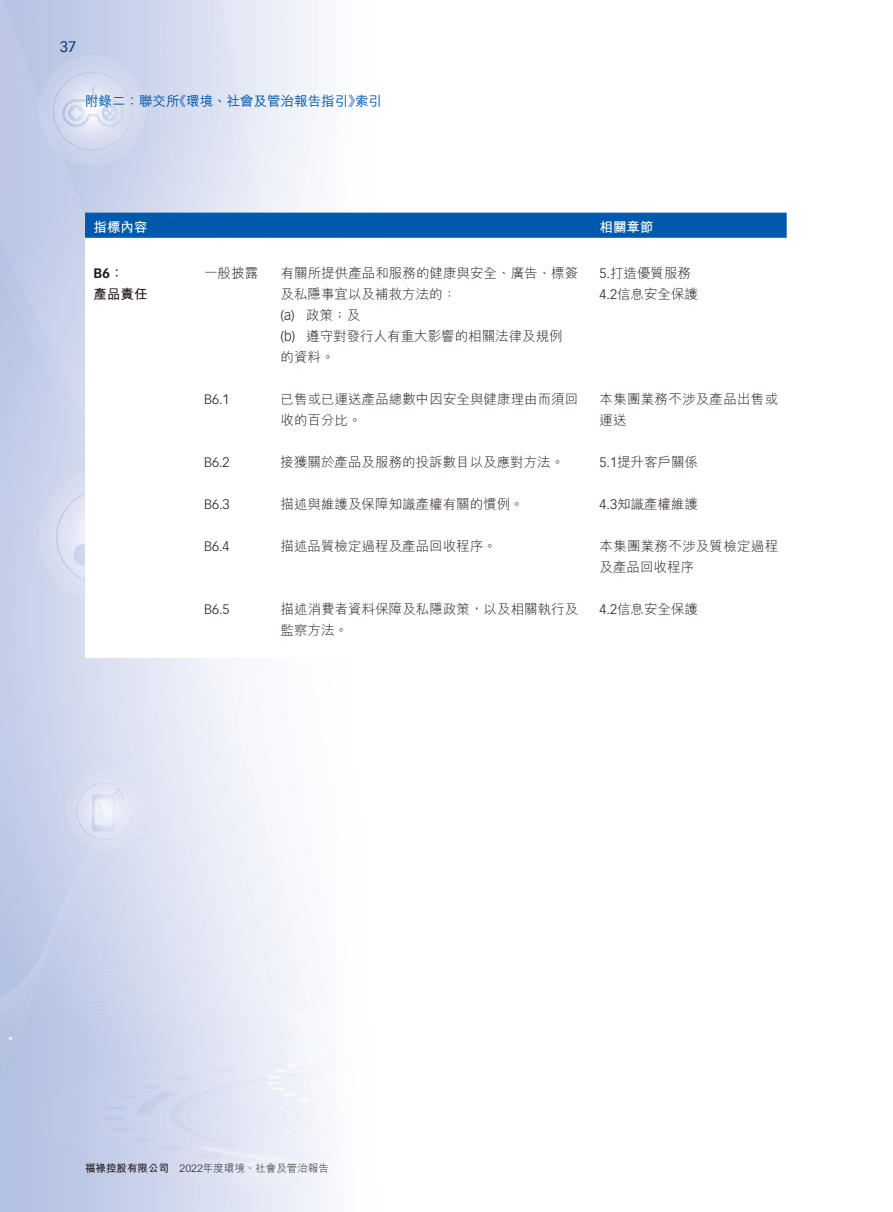
<style>
.page{position:relative;width:893px;height:1212px;background:#fff}
.page>*{position:absolute;margin:0;border:0;box-sizing:border-box;transform-origin:0 0}
.t1{font:15px "Vectora LT Std";color:#003e7d}
.t2{font:13.5px/21px "M Hei HK Light E Ten B5 H";color:#231916}
.t3{font:13.5px/21px "M Hei HK Light E Ten B5 H";letter-spacing:.02em;color:#231916}
.t4{font:13.5px "M Hei HK Medium E Ten B5 H";color:#0059aa}
.t5{font:300 13.5px "Vectora LT Std";color:#231916}
.t6{font:13.5px "M Hei HK Bold E Ten B5 H";color:#fff}
.t7{font:13.5px "M Hei HK Bold E Ten B5 H";color:#231916}
.t8{font:700 13.5px "Vectora LT Std";color:#231916}
.t9{font:10.5px "M Hei HK Light E Ten B5 H";color:#231916}
.s1{font-family:"M Hei HK Bold E Ten B5 H";font-weight:400}
.s2{font-family:"Vectora LT Std";font-weight:300}
.s3{font-family:"M Hei HK Bold E Ten B5 H"}
</style>
<div class="page">
<div style="left:85px;top:213px;width:702px;height:25px;background:#0059aa"></div>
<p class="t1" style="left:60px;top:39px;width:18px">37</p>
<p class="t4" style="left:85px;top:95px;width:298px">附錄二：聯交所《環境、社會及管治報告指引》索引</p>
<p class="t6" style="left:94px;top:222px;width:55px">指標內容</p>
<p class="t6" style="left:600px;top:222px;width:55px">相關章節</p>
<p class="t8" style="left:94px;top:267px;width:32px">B6<span class="s1">：</span></p>
<p class="t7" style="left:94px;top:289px;width:55px">產品責任</p>
<p class="t2" style="left:204px;top:264px;width:56px">一般披露</p>
<p class="t2" style="left:281px;top:264px;width:299px">有關所提供產品和服務的健康與安全、廣告、標簽及私隱事宜以及補救方法的：<br><span class="s2">(a)</span> 政策；及<br><span class="s2">(b)</span> 遵守對發行人有重大影響的相關法律及規例的資料。</p>
<p class="t2" style="left:600px;top:264px;width:100px"><span class="s2">5.</span>打造優質服務<br><span class="s2">4.2</span>信息安全保護</p>
<p class="t5" style="left:204px;top:393px;width:27px">B6.1</p>
<p class="t2" style="left:281px;top:390px;width:299px">已售或已運送產品總數中因安全與健康理由而須回收的百分比。</p>
<p class="t3" style="left:600px;top:390px;width:180px">本集團業務不涉及產品出售或運送</p>
<p class="t5" style="left:204px;top:456px;width:27px">B6.2</p>
<p class="t2" style="left:281px;top:453px;width:285px">接獲關於產品及服務的投訴數目以及應對方法。</p>
<p class="t2" style="left:600px;top:453px;width:100px"><span class="s2">5.1</span>提升客戶關係</p>
<p class="t5" style="left:204px;top:498px;width:27px">B6.3</p>
<p class="t2" style="left:281px;top:495px;width:244px">描述與維護及保障知識產權有關的慣例。</p>
<p class="t2" style="left:600px;top:495px;width:100px"><span class="s2">4.3</span>知識產權維護</p>
<p class="t5" style="left:204px;top:540px;width:27px">B6.4</p>
<p class="t2" style="left:281px;top:537px;width:217px">描述品質檢定過程及產品回收程序。</p>
<p class="t3" style="left:600px;top:537px;width:180px">本集團業務不涉及質檢定過程及產品回收程序</p>
<p class="t5" style="left:204px;top:603px;width:27px">B6.5</p>
<p class="t2" style="left:281px;top:600px;width:299px">描述消費者資料保障及私隱政策，以及相關執行及監察方法。</p>
<p class="t2" style="left:600px;top:600px;width:100px"><span class="s2">4.2</span>信息安全保護</p>
<p class="t9" style="left:85px;top:1164px;width:245px"><span class="s3">福祿控股有限公司</span> 2022年度環境、社會及管治報告</p>
</div>
